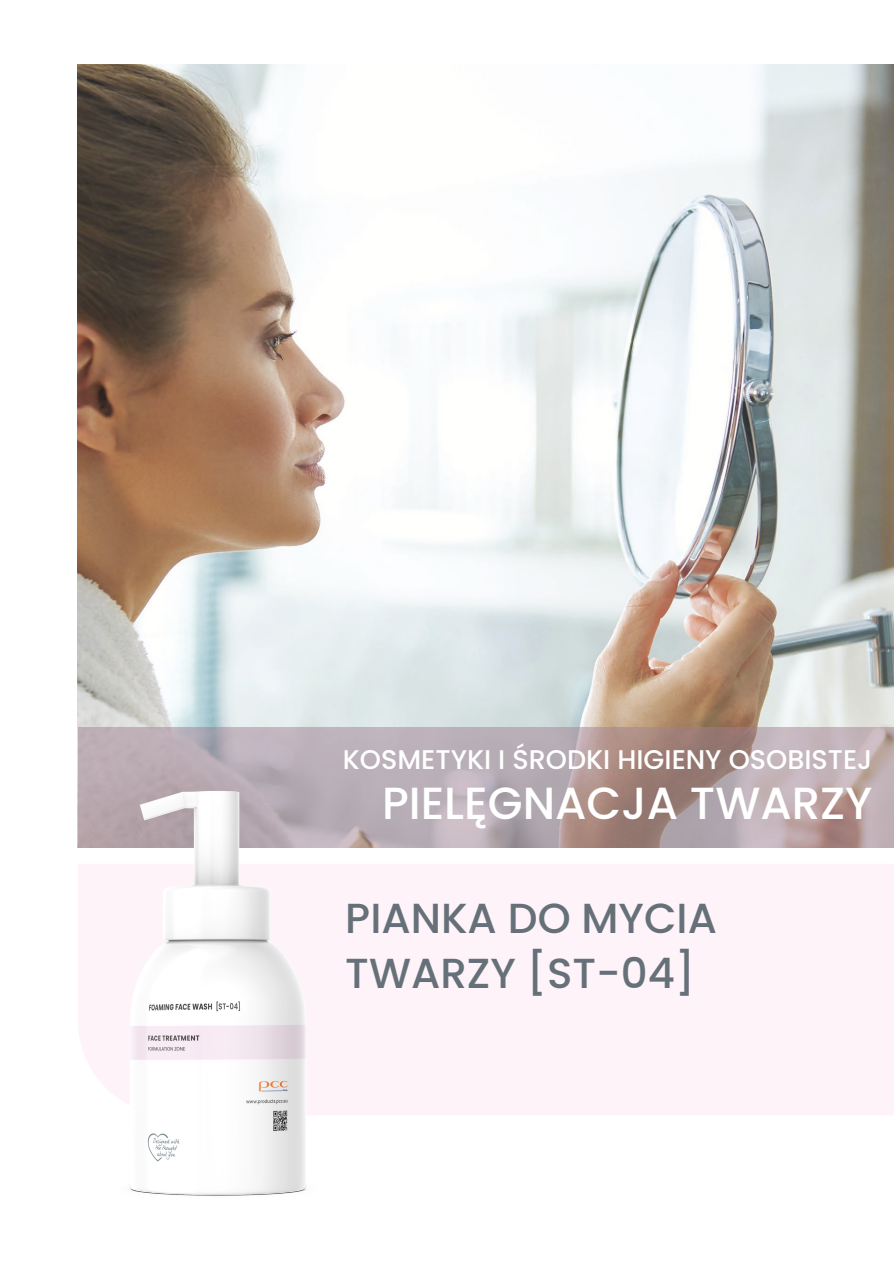
<style>
.page{position:relative;width:894px;height:1263px;background:#fff}
.page>*{position:absolute;margin:0;border:0;box-sizing:border-box;transform-origin:0 0}
.t1{font:500 45px "Poppins";color:#fff}
.t2{font:500 42px/54.6px "Poppins";color:#657079}
.t3{font:500 27px "Poppins";color:#fff}
</style>
<div class="page">
<img style="left:78px;top:64px;width:815px;height:663px">
<div style="left:78px;top:864px;width:815px;height:251px;background:#fef3f9"></div>
<div style="left:78px;top:727px;width:815px;height:120px;background:#a18192;opacity:.5"></div>
<img style="left:120px;top:785px;width:195px;height:411px">
<p class="t3" style="left:342px;top:741px;width:531px">KOSMETYKI I ŚRODKI HIGIENY OSOBISTEJ</p>
<h1 class="t1" style="left:382px;top:771px;width:492px">PIELĘGNACJA TWARZY</h1>
<h2 class="t2" style="left:345px;top:891px;width:373px">PIANKA DO MYCIA<br>TWARZY [ST-04]</h2>
</div>
